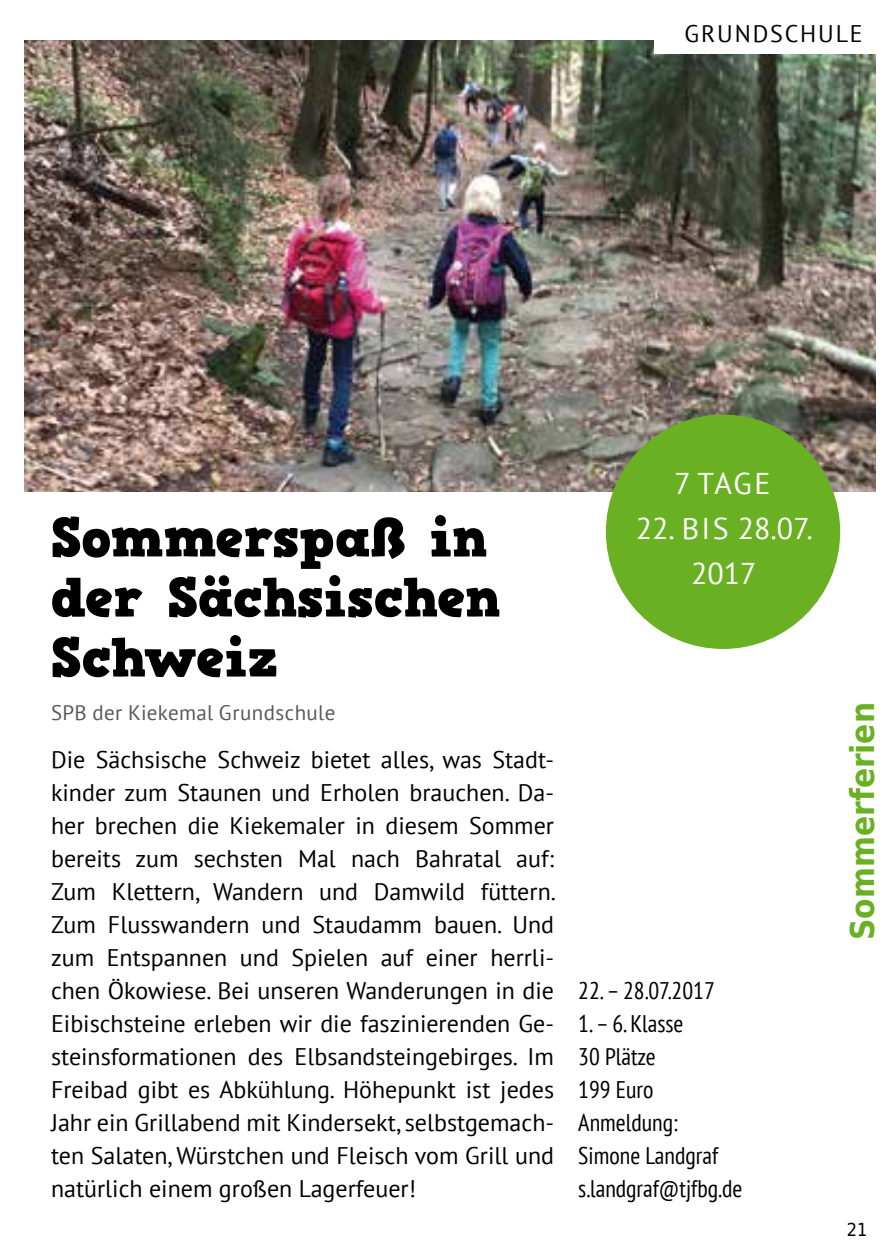
<style>
.page{position:relative;width:893px;height:1259px;background:#fff}
.page>*{position:absolute;margin:0;border:0;box-sizing:border-box;transform-origin:0 0}
.t1{font:54px/60px "HVD Comic Serif Pro";color:#000}
.t2{font:700 33px "DejaVu Sans Condensed";color:#6ab023}
.t3{font:30px/45px "PT Sans";color:#fff;text-align:center}
.t4{font:24px/33px "PT Sans";color:#000;text-align:justify}
.t5{font:condensed 24px/33px "PT Sans";color:#000}
.t6{font:24px "PT Sans";letter-spacing:.075em;color:#000}
.t7{font:21px "PT Sans";letter-spacing:.02em;color:#58585a}
.t8{font:18px "DejaVu Sans Condensed";color:#000}
</style>
<div class="page">
<img style="left:24px;top:40px;width:852px;height:451px">
<div style="left:606px;top:414px;width:234px;height:235px;background:#6ab023;border-radius:50%"></div>
<div style="left:654px;top:12px;width:239px;height:42px;background:#fff"></div>
<p class="t6" style="left:685px;top:18px;width:180px">GRUNDSCHULE</p>
<h1 class="t1" style="left:51px;top:508px;width:450px">Sommerspaß in der Sächsischen<br>Schweiz</h1>
<p class="t3" style="left:674px;top:460px;width:98px">7 TAGE</p>
<p class="t3" style="left:636px;top:505px;width:179px">22. BIS 28.07.<br>2017</p>
<p class="t7" style="left:51px;top:699px;width:286px">SPB der Kiekemal Grundschule</p>
<h2 class="t2" style="left:835px;top:940px;width:239px;rotate:-90deg">Sommerferien</h2>
<p class="t4" style="left:51px;top:743px;width:506px">Die Sächsische Schweiz bietet alles, was Stadt&shy;kinder zum Staunen und Erholen brauchen. Da&shy;her brechen die Kiekemaler in diesem Sommer bereits zum sechsten Mal nach Bahratal auf:<br>Zum Klettern, Wandern und Damwild füttern.<br>Zum Flusswandern und Staudamm bauen. Und zum Entspannen und Spielen auf einer herrli&shy;chen Ökowiese. Bei unseren Wanderungen in die Eibischsteine erleben wir die faszinierenden Ge&shy;steinsformationen des Elbsandsteingebirges. Im Freibad gibt es Abkühlung. Höhepunkt ist jedes Jahr ein Grillabend mit Kindersekt, selbstgemach&shy;ten Salaten, Würstchen und Fleisch vom Grill und natürlich einem großen Lagerfeuer!</p>
<p class="t5" style="left:578px;top:973px;width:138px">22. – 28.07.2017</p>
<p class="t5" style="left:578px;top:1006px;width:165px">1. – 6. Klasse<br>30 Plätze<br>199 Euro<br>Anmeldung:<br>Simone Landgraf s.landgraf@tjfbg.de</p>
<p class="t8" style="left:847px;top:1214px;width:22px">21</p>
</div>
